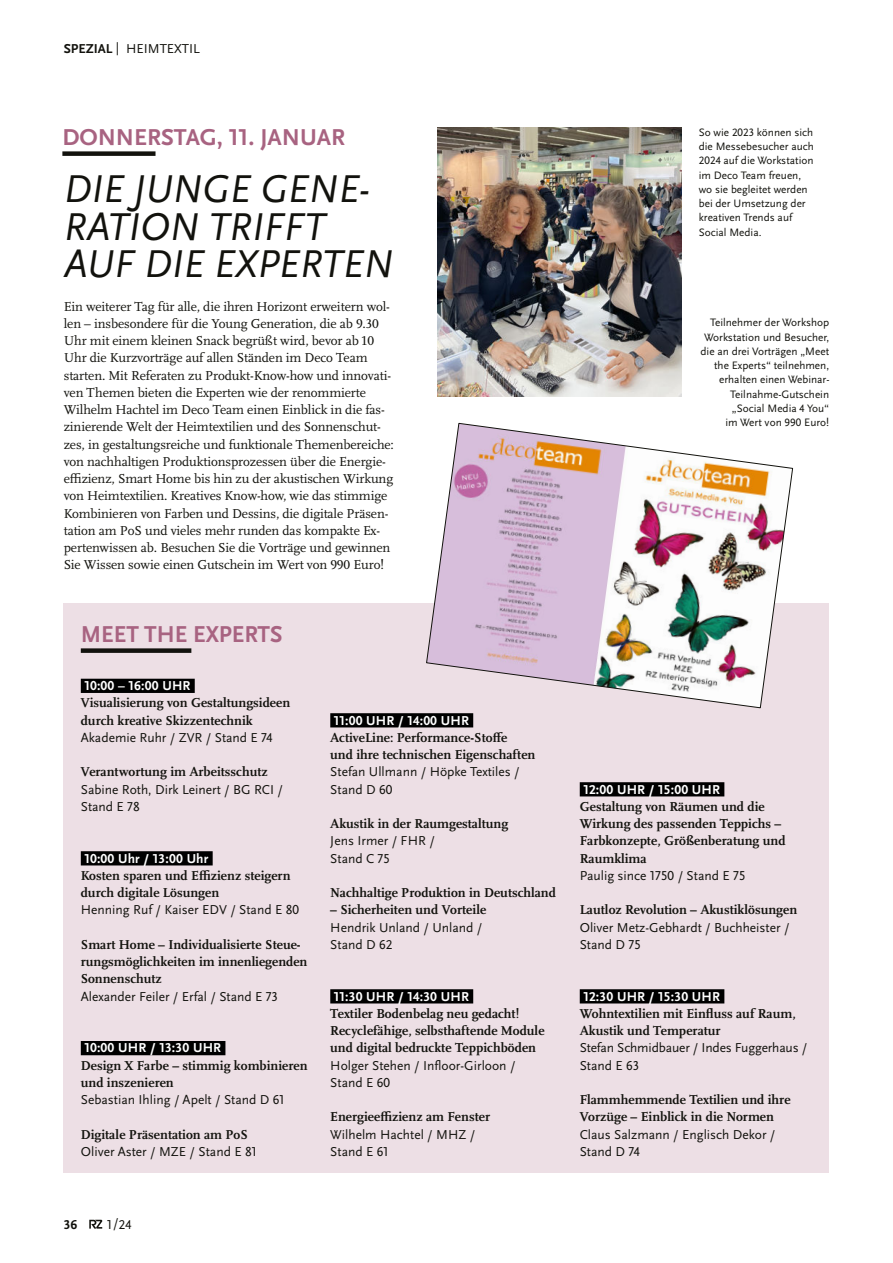
<style>
.page{position:relative;width:893px;height:1263px;background:#fff}
.page>*{position:absolute;margin:0;border:0;box-sizing:border-box;transform-origin:0 0}
.t1{font:italic 40.5px/37.5px "Scala Sans OT";color:#12120d;scale:.96 1}
.t2{font:700 24px "Scala Sans OT";color:#a86381}
.t3{font:700 13.5px/17.2px "Scala OT";color:#12120d}
.t4{font:13.5px/17.2px "Scala OT";letter-spacing:-.01em;color:#12120d}
.t5{font:13.5px/17.2px "Scala Sans OT";color:#12120d}
.t6{font:700 13.5px "Scala Sans OT";letter-spacing:.015em;color:#fff}
.t7{font:700 13.5px "Scala Sans OT";color:#12120d}
.t8{font:11.25px/14.2px "Scala Sans OT";color:#12120d}
.s1{font-weight:700}
</style>
<div class="page">
<svg style="left:89px;top:1220px;width:13px;height:8px"></svg>
<div style="left:64px;top:604px;width:765px;height:569px;background:#eddfe5"></div>
<div style="left:81px;top:648px;width:110px;height:5px;background:#12120d"></div>
<div style="left:81px;top:679px;width:114px;height:14px;background:#000"></div>
<div style="left:81px;top:851px;width:132px;height:14px;background:#000"></div>
<div style="left:81px;top:1041px;width:144px;height:14px;background:#000"></div>
<div style="left:330px;top:713px;width:143px;height:14px;background:#000"></div>
<div style="left:330px;top:989px;width:143px;height:14px;background:#000"></div>
<div style="left:580px;top:782px;width:144px;height:14px;background:#000"></div>
<div style="left:580px;top:989px;width:144px;height:14px;background:#000"></div>
<div style="left:62px;top:151px;width:94px;height:5px;background:#12120d"></div>
<img style="left:438px;top:128px;width:243px;height:269px">
<svg style="left:426px;top:422px;width:367px;height:287px"></svg>
<p class="t5" style="left:64px;top:41px;width:138px"><span class="s1">SPEZIAL</span> | HEIMTEXTIL</p>
<h2 class="t2" style="left:62px;top:127px;width:284px">DONNERSTAG, 11. JANUAR</h2>
<h1 class="t1" style="left:64px;top:174px;width:345px">DIE JUNGE GENE-<br>RATION TRIFFT<br>AUF DIE EXPERTEN</h1>
<p class="t4" style="left:64px;top:299px;width:332px">Ein weiterer Tag für alle, die ihren Horizont erweitern wol&shy;len – insbesondere für die Young Generation, die ab 9.30<br>Uhr mit einem kleinen Snack begrüßt wird, bevor ab 10<br>Uhr die Kurzvorträge auf allen Ständen im Deco Team starten. Mit Referaten zu Produkt-Know-how und innovati&shy;ven Themen bieten die Experten wie der renommierte Wilhelm Hachtel im Deco Team einen Einblick in die fas&shy;zinierende Welt der Heimtextilien und des Sonnenschut&shy;zes, in gestaltungsreiche und funktionale Themenbereiche: von nachhaltigen Produktionsprozessen über die Energie&shy;effizienz, Smart Home bis hin zu der akustischen Wirkung von Heimtextilien. Kreatives Know-how, wie das stimmige Kombinieren von Farben und Dessins, die digitale Präsen&shy;tation am PoS und vieles mehr runden das kompakte Ex&shy;pertenwissen ab. Besuchen Sie die Vorträge und gewinnen Sie Wissen sowie einen Gutschein im Wert von 990 Euro!</p>
<h2 class="t2" style="left:81px;top:624px;width:203px">MEET THE EXPERTS</h2>
<p class="t6" style="left:84px;top:680px;width:108px">10:00 – 16:00 UHR</p>
<p class="t3" style="left:81px;top:695px;width:211px">Visualisierung von Gestaltungsideen durch kreative Skizzentechnik</p>
<p class="t5" style="left:81px;top:730px;width:193px">Akademie Ruhr / ZVR / Stand E 74</p>
<p class="t3" style="left:81px;top:764px;width:188px">Verantwortung im Arbeitsschutz</p>
<p class="t5" style="left:81px;top:782px;width:204px">Sabine Roth, Dirk Leinert / BG RCI /<br>Stand E 78</p>
<p class="t6" style="left:84px;top:853px;width:126px">10:00 Uhr / 13:00 Uhr</p>
<p class="t3" style="left:81px;top:868px;width:211px">Kosten sparen und Effizienz steigern durch digitale Lösungen</p>
<p class="t5" style="left:81px;top:902px;width:220px">Henning Ruf / Kaiser EDV / Stand E 80</p>
<p class="t3" style="left:81px;top:937px;width:228px">Smart Home – Individualisierte Steue&shy;rungsmöglichkeiten im innenliegenden<br>Sonnenschutz</p>
<p class="t5" style="left:81px;top:989px;width:198px">Alexander Feiler / Erfal / Stand E 73</p>
<p class="t6" style="left:84px;top:1042px;width:138px">10:00 UHR / 13:30 UHR</p>
<p class="t3" style="left:81px;top:1058px;width:228px">Design X Farbe – stimmig kombinieren und inszenieren</p>
<p class="t5" style="left:81px;top:1092px;width:205px">Sebastian Ihling / Apelt / Stand D 61</p>
<p class="t3" style="left:81px;top:1127px;width:169px">Digitale Präsentation am PoS</p>
<p class="t5" style="left:81px;top:1144px;width:178px">Oliver Aster / MZE / Stand E 81</p>
<p class="t6" style="left:334px;top:715px;width:137px">11:00 UHR / 14:00 UHR</p>
<p class="t3" style="left:330px;top:730px;width:207px">ActiveLine: Performance-Stoffe<br>und ihre technischen Eigenschaften</p>
<p class="t5" style="left:330px;top:764px;width:191px">Stefan Ullmann / Höpke Textiles /<br>Stand D 60</p>
<p class="t3" style="left:330px;top:816px;width:179px">Akustik in der Raumgestaltung</p>
<p class="t5" style="left:330px;top:833px;width:106px">Jens Irmer / FHR /<br>Stand C 75</p>
<p class="t3" style="left:330px;top:885px;width:227px">Nachhaltige Produktion in Deutschland</p>
<p class="t3" style="left:330px;top:902px;width:158px">– Sicherheiten und Vorteile</p>
<p class="t5" style="left:330px;top:920px;width:154px">Hendrik Unland / Unland /<br>Stand D 62</p>
<p class="t6" style="left:334px;top:991px;width:137px">11:30 UHR / 14:30 UHR</p>
<p class="t3" style="left:330px;top:1006px;width:216px">Textiler Bodenbelag neu gedacht!<br>Recyclefähige, selbsthaftende Module und digital bedruckte Teppichböden</p>
<p class="t5" style="left:330px;top:1058px;width:187px">Holger Stehen / Infloor-Girloon /<br>Stand E 60</p>
<p class="t3" style="left:330px;top:1109px;width:161px">Energieeffizienz am Fenster</p>
<p class="t5" style="left:330px;top:1127px;width:147px">Wilhelm Hachtel / MHZ /<br>Stand E 61</p>
<p class="t7" style="left:64px;top:1219px;width:15px">36</p>
<p class="t5" style="left:106px;top:1217px;width:27px">1/24</p>
<p class="t8" style="left:699px;top:126px;width:117px">So wie 2023 können sich die Messebesucher auch<br>2024 auf die Workstation im Deco Team freuen, wo sie begleitet werden bei der Umsetzung der kreativen Trends auf<br>Social Media.</p>
<p class="t8" style="left:700px;top:316px;width:130px;text-align:right">Teilnehmer der Workshop<br>Workstation und Besucher, die an drei Vorträgen „Meet the Experts“ teilnehmen, erhalten einen Webinar-<br>Teilnahme-Gutschein „Social Media 4 You“<br>im Wert von 990 Euro!</p>
<p class="t6" style="left:583px;top:784px;width:138px">12:00 UHR / 15:00 UHR</p>
<p class="t3" style="left:580px;top:799px;width:207px">Gestaltung von Räumen und die<br>Wirkung des passenden Teppichs –<br>Farbkonzepte, Größenberatung und<br>Raumklima</p>
<p class="t5" style="left:580px;top:868px;width:167px">Paulig since 1750 / Stand E 75</p>
<p class="t3" style="left:580px;top:902px;width:219px">Lautloz Revolution – Akustiklösungen</p>
<p class="t5" style="left:580px;top:920px;width:211px">Oliver Metz-Gebhardt / Buchheister /<br>Stand D 75</p>
<p class="t6" style="left:583px;top:991px;width:138px">12:30 UHR / 15:30 UHR</p>
<p class="t3" style="left:580px;top:1006px;width:217px">Wohntextilien mit Einfluss auf Raum,<br>Akustik und Temperatur</p>
<p class="t5" style="left:580px;top:1040px;width:229px">Stefan Schmidbauer / Indes Fuggerhaus /<br>Stand E 63</p>
<p class="t3" style="left:580px;top:1092px;width:212px">Flammhemmende Textilien und ihre<br>Vorzüge – Einblick in die Normen</p>
<p class="t5" style="left:580px;top:1127px;width:197px">Claus Salzmann / Englisch Dekor /<br>Stand D 74</p>
</div>
